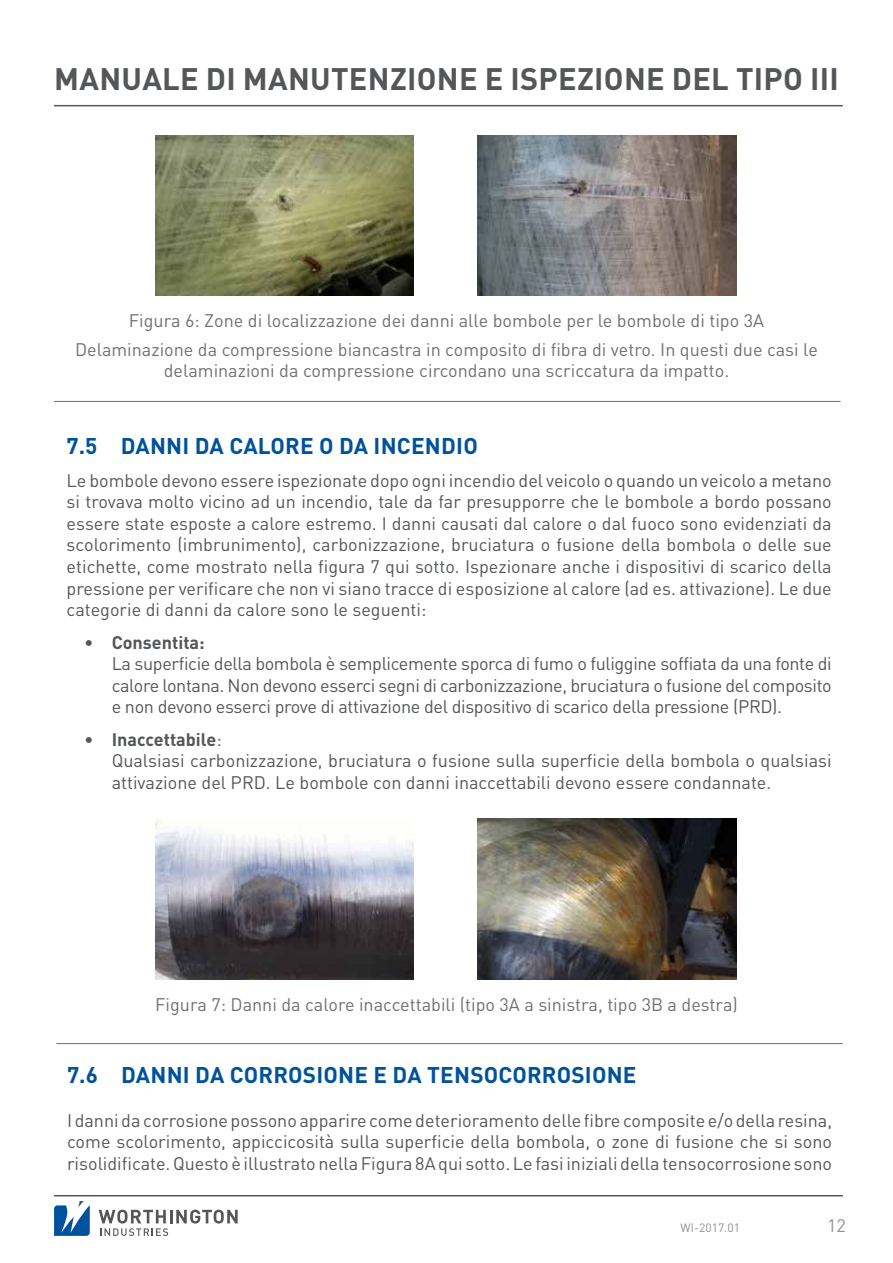
<style>
.page{position:relative;width:893px;height:1263px;background:#fff}
.page>*{position:absolute;margin:0;border:0;box-sizing:border-box;transform-origin:0 0}
.t1{font:700 30.75px "DINOT";letter-spacing:.01em;color:#54565a}
.t2{font:700 22.5px "DINOT";letter-spacing:.01em;color:#00529c}
.t3{font:18px/21.6px "DINOT";color:#54565a;text-align:justify}
.t4{font:18px/28.3px "DINOT";color:#707074;text-align:center}
.t5{font:700 18px "DINOT";color:#54565a}
.t6{font:18px "DINOT";color:#8e9092}
.t7{font:12px "DINOT";color:#8e9092}
.s1{font-weight:700}
</style>
<div class="page">
<hr style="left:54px;top:1195px;width:789px;height:1px;background:#54565a">
<hr style="left:54px;top:105px;width:789px;height:1px;background:#54565a">
<svg style="left:99px;top:1210px;width:139px;height:26px"></svg>
<svg style="left:54px;top:1201px;width:36px;height:35px"></svg>
<hr style="left:54px;top:401px;width:786px;height:1px;background:#707074">
<hr style="left:56px;top:1043px;width:787px;height:1px;background:#707074">
<img style="left:155px;top:135px;width:259px;height:160px">
<img style="left:477px;top:135px;width:259px;height:161px">
<img style="left:155px;top:819px;width:259px;height:160px">
<img style="left:477px;top:819px;width:259px;height:160px">
<h1 class="t1" style="left:54px;top:59px;width:786px">MANUALE DI MANUTENZIONE E ISPEZIONE DEL TIPO III</h1>
<p class="t4" style="left:75px;top:306px;width:744px">Figura 6: Zone di localizzazione dei danni alle bombole per le bombole di tipo 3A<br>Delaminazione da compressione biancastra in composito di fibra di vetro. In questi due casi le</p>
<p class="t4" style="left:164px;top:356px;width:567px">delaminazioni da compressione circondano una scriccatura da impatto.</p>
<p class="t2" style="left:67px;top:431px;width:413px">7.5 DANNI DA CALORE O DA INCENDIO</p>
<p class="t3" style="left:67px;top:469px;width:767px">Le bombole devono essere ispezionate dopo ogni incendio del veicolo o quando un veicolo a metano si trovava molto vicino ad un incendio, tale da far presupporre che le bombole a bordo possano essere state esposte a calore estremo. I danni causati dal calore o dal fuoco sono evidenziati da scolorimento (imbrunimento), carbonizzazione, bruciatura o fusione della bombola o delle sue etichette, come mostrato nella figura 7 qui sotto. Ispezionare anche i dispositivi di scarico della pressione per verificare che non vi siano tracce di esposizione al calore (ad es. attivazione). Le due categorie di danni da calore sono le seguenti:</p>
<p class="t5" style="left:85px;top:630px;width:122px">• Consentita:</p>
<p class="t3" style="left:112px;top:652px;width:722px">La superficie della bombola è semplicemente sporca di fumo o fuliggine soffiata da una fonte di calore lontana. Non devono esserci segni di carbonizzazione, bruciatura o fusione del composito e non devono esserci prove di attivazione del dispositivo di scarico della pressione (PRD).</p>
<p class="t3" style="left:112px;top:728px;width:721px;text-align:left;text-indent:-27px"><span class="s1">• Inaccettabile</span>:<br>Qualsiasi carbonizzazione, bruciatura o fusione sulla superficie della bombola o qualsiasi attivazione del PRD. Le bombole con danni inaccettabili devono essere condannate.</p>
<p class="t4" style="left:155px;top:990px;width:584px">Figura 7: Danni da calore inaccettabili (tipo 3A a sinistra, tipo 3B a destra)</p>
<p class="t2" style="left:67px;top:1060px;width:571px">7.6 DANNI DA CORROSIONE E DA TENSOCORROSIONE</p>
<p class="t3" style="left:67px;top:1109px;width:767px">I danni da corrosione possono apparire come deterioramento delle fibre composite e/o della resina, come scolorimento, appiccicosità sulla superficie della bombola, o zone di fusione che si sono risolidificate. Questo è illustrato nella Figura 8A qui sotto. Le fasi iniziali della tensocorrosione sono</p>
<p class="t7" style="left:680px;top:1220px;width:61px">WI-2017.01</p>
<p class="t6" style="left:827px;top:1214px;width:20px">12</p>
</div>
